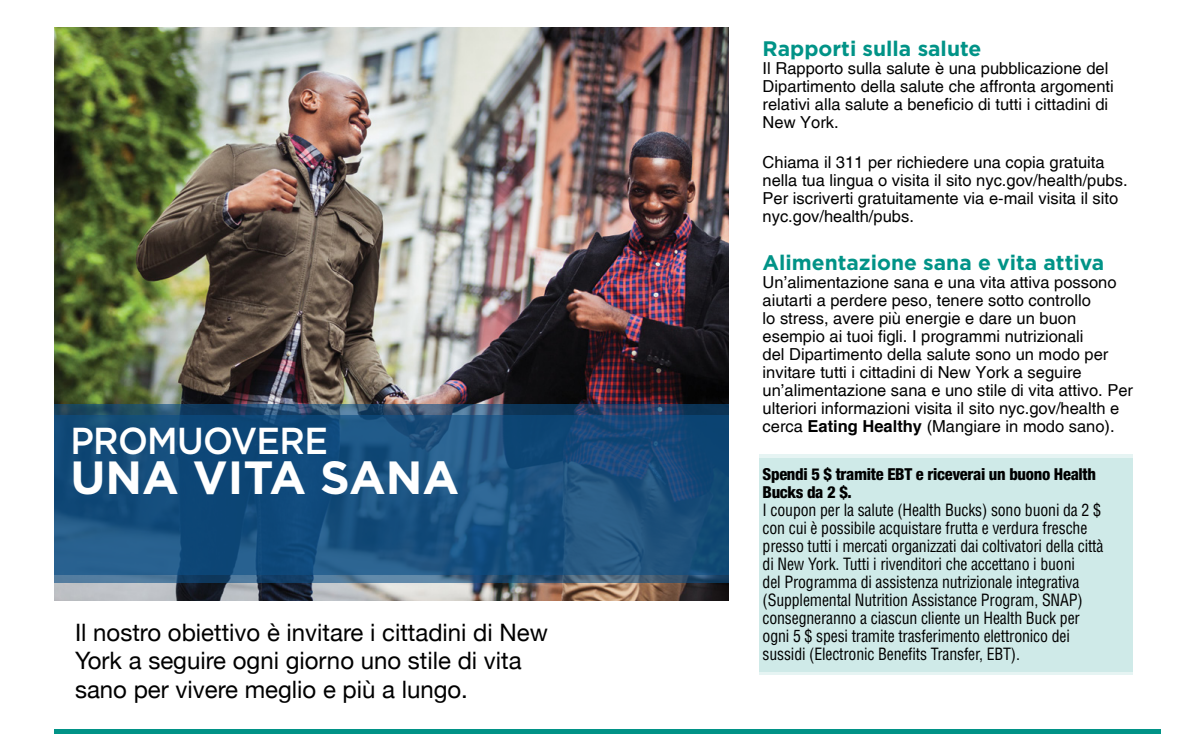
<style>
.page{position:relative;width:1188px;height:756px;background:#fff}
.page>*{position:absolute;margin:0;border:0;box-sizing:border-box;transform-origin:0 0}
.t1{font:700 46.5px "Gotham";color:#fff}
.t2{font:500 37.5px "Gotham";letter-spacing:-.02em;color:#fff;scale:.94 1}
.t3{font:24px/28.5px "Helvetica Neue";color:#000}
.t4{font:700 21px "Gotham";color:#019387}
.t5{font:16.5px/18px "Helvetica";color:#000}
.t6{font:condensed 16.5px/18px "Helvetica";letter-spacing:-.01em;color:#000;scale:.96 1}
.t7{font:800 condensed 16.5px/18px "Helvetica Neue LT Std";letter-spacing:-.02em;color:#000}
.s1{font-weight:700}
</style>
<div class="page">
<img style="left:54px;top:27px;width:675px;height:574px">
<div style="left:54px;top:729px;width:1107px;height:5px;background:#019387"></div>
<div style="left:759px;top:454px;width:373px;height:221px;background:#e6f4f3"></div>
<div style="left:759px;top:458px;width:373px;height:214px;background:#cfeae8"></div>
<svg style="left:54px;top:404px;width:675px;height:11px;background:#274969"></svg>
<svg style="left:54px;top:415px;width:675px;height:168px;background:#1a507e"></svg>
<h2 class="t2" style="left:70px;top:419px;width:275px">PROMUOVERE</h2>
<h1 class="t1" style="left:70px;top:451px;width:390px">UNA VITA SANA</h1>
<h3 class="t3" style="left:75px;top:618px;width:474px">Il nostro obiettivo è invitare i cittadini di New<br>York a seguire ogni giorno uno stile di vita sano per vivere meglio e più a lungo.</h3>
<p class="t4" style="left:763px;top:36px;width:220px">Rapporti sulla salute</p>
<p class="t5" style="left:763px;top:59px;width:353px">Il Rapporto sulla salute è una pubblicazione del Dipartimento della salute che affronta argomenti relativi alla salute a beneficio di tutti i cittadini di New York.</p>
<p class="t5" style="left:763px;top:153px;width:367px">Chiama il 311 per richiedere una copia gratuita nella tua lingua o visita il sito nyc.gov/health/pubs.<br>Per iscriverti gratuitamente via e-mail visita il sito nyc.gov/health/pubs.</p>
<p class="t4" style="left:763px;top:250px;width:343px">Alimentazione sana e vita attiva</p>
<p class="t5" style="left:763px;top:273px;width:372px">Un’alimentazione sana e una vita attiva possono aiutarti a perdere peso, tenere sotto controllo<br>lo stress, avere più energie e dare un buon esempio ai tuoi figli. I programmi nutrizionali<br>del Dipartimento della salute sono un modo per invitare tutti i cittadini di New York a seguire un’alimentazione sana e uno stile di vita attivo. Per ulteriori informazioni visita il sito nyc.gov/health e cerca <span class="s1">Eating Healthy</span> (Mangiare in modo sano).</p>
<p class="t7" style="left:763px;top:465px;width:335px">Spendi 5 $ tramite EBT e riceverai un buono Health<br>Bucks da 2 $.</p>
<p class="t6" style="left:763px;top:501px;width:357px">I coupon per la salute (Health Bucks) sono buoni da 2 $ con cui è possibile acquistare frutta e verdura fresche presso tutti i mercati organizzati dai coltivatori della città di New York. Tutti i rivenditori che accettano i buoni<br>del Programma di assistenza nutrizionale integrativa (Supplemental Nutrition Assistance Program, SNAP) consegneranno a ciascun cliente un Health Buck per ogni 5 $ spesi tramite trasferimento elettronico dei sussidi (Electronic Benefits Transfer, EBT).</p>
</div>
